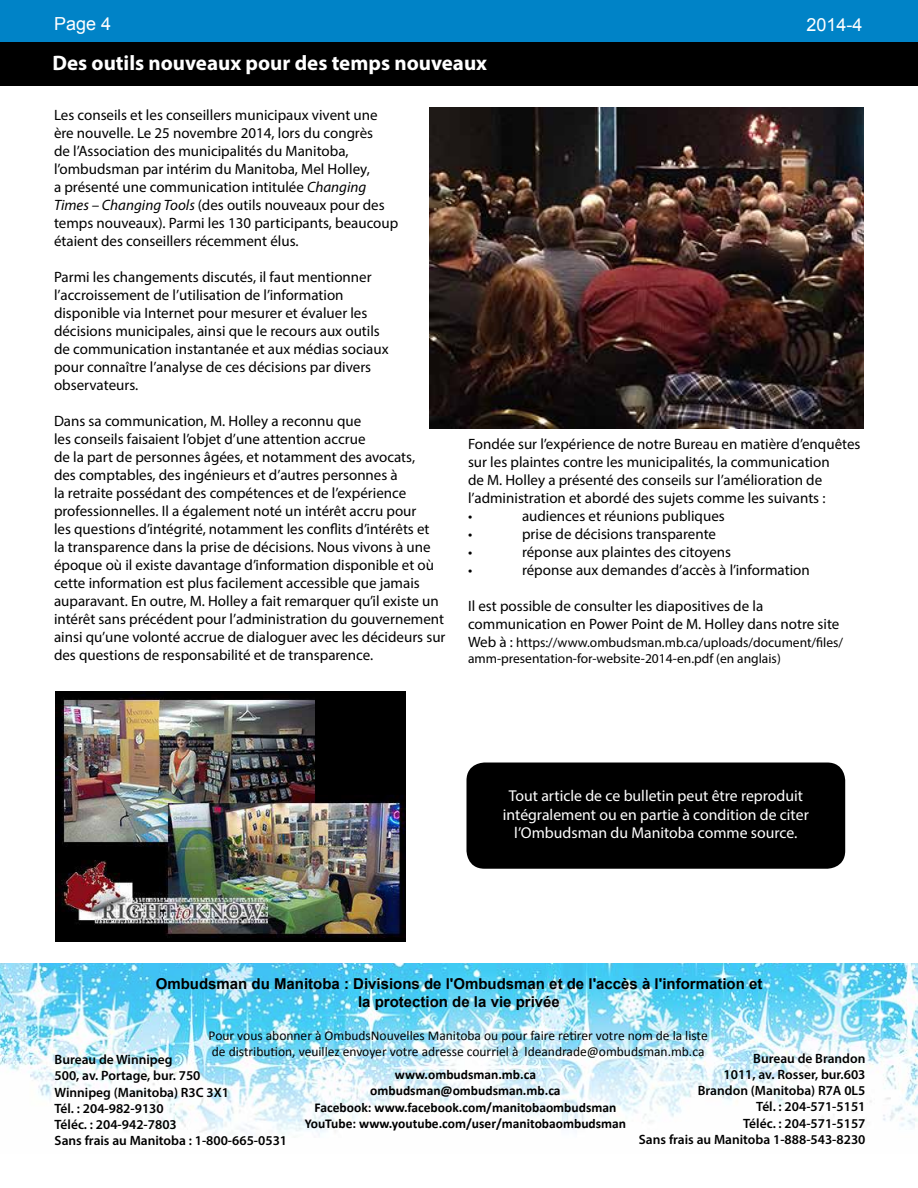
<style>
.page{position:relative;width:918px;height:1188px;background:#fff}
.page>*{position:absolute;margin:0;border:0;box-sizing:border-box;transform-origin:0 0}
.t1{font:700 21px "Myriad Pro";color:#fff}
.t2{font:18px "Arial";color:#fff}
.t3{font:15.75px/18.9px "Myriad Pro";color:#fff;text-align:center}
.t4{font:15px/18px "Myriad Pro";color:#000}
.t5{font:700 15px/18px "Arial";color:#000;text-align:center}
.t6{font:600 13.5px/16.2px "Myriad Pro";color:#000}
.t7{font:13.5px/16.2px "Calibri";color:#000}
.t8{font:700 13.5px/16.2px "Calibri";color:#000;text-align:center}
.t9{font:13.5px/16.2px "Myriad Pro";color:#000}
.s1{font-style:italic}
.s2{font-size:15px}
</style>
<div class="page">
<img style="left:0;top:964px;width:918px;height:174px">
<div style="left:0;top:42px;width:918px;height:43px;background:#000"></div>
<div style="left:0;top:0;width:918px;height:42px;background:#0083c7"></div>
<img style="left:430px;top:108px;width:434px;height:320px">
<img style="left:55px;top:691px;width:351px;height:251px">
<div style="left:466px;top:763px;width:379px;height:106px;background:#000;border-radius:18px"></div>
<p class="t2" style="left:54px;top:12px;width:59px">Page 4</p>
<p class="t2" style="left:806px;top:13px;width:58px">2014-4</p>
<h1 class="t1" style="left:52px;top:50px;width:436px">Des outils nouveaux pour des temps nouveaux</h1>
<p class="t4" style="left:54px;top:106px;width:346px">Les conseils et les conseillers municipaux vivent une ère nouvelle. Le 25 novembre 2014, lors du congrès<br>de l’Association des municipalités du Manitoba, l’ombudsman par intérim du Manitoba, Mel Holley,<br>a présenté une communication intitulée <span class="s1">Changing Times – Changing Tools</span> (des outils nouveaux pour des temps nouveaux). Parmi les 130 participants, beaucoup étaient des conseillers récemment élus.</p>
<p class="t4" style="left:54px;top:268px;width:336px">Parmi les changements discutés, il faut mentionner l’accroissement de l’utilisation de l’information disponible via Internet pour mesurer et évaluer les décisions municipales, ainsi que le recours aux outils de communication instantanée et aux médias sociaux pour connaître l’analyse de ces décisions par divers observateurs.</p>
<p class="t4" style="left:54px;top:412px;width:393px">Dans sa communication, M. Holley a reconnu que<br>les conseils faisaient l’objet d’une attention accrue<br>de la part de personnes âgées, et notamment des avocats,<br>des comptables, des ingénieurs et d’autres personnes à<br>la retraite possédant des compétences et de l’expérience professionnelles. Il a également noté un intérêt accru pour<br>les questions d’intégrité, notamment les conflits d’intérêts et<br>la transparence dans la prise de décisions. Nous vivons à une époque où il existe davantage d’information disponible et où cette information est plus facilement accessible que jamais auparavant. En outre, M. Holley a fait remarquer qu’il existe un intérêt sans précédent pour l’administration du gouvernement ainsi qu’une volonté accrue de dialoguer avec les décideurs sur des questions de responsabilité et de transparence.</p>
<p class="t4" style="left:468px;top:435px;width:394px">Fondée sur l’expérience de notre Bureau en matière d’enquêtes sur les plaintes contre les municipalités, la communication<br>de M. Holley a présenté des conseils sur l’amélioration de l’administration et abordé des sujets comme les suivants :<br>•</p>
<p class="t4" style="left:522px;top:507px;width:204px">audiences et réunions publiques</p>
<p class="t4" style="left:468px;top:525px;width:6px">•</p>
<p class="t4" style="left:522px;top:525px;width:196px">prise de décisions transparente</p>
<p class="t4" style="left:468px;top:543px;width:6px">•</p>
<p class="t4" style="left:522px;top:543px;width:211px">réponse aux plaintes des citoyens</p>
<p class="t4" style="left:468px;top:561px;width:6px">•</p>
<p class="t4" style="left:522px;top:561px;width:289px">réponse aux demandes d’accès à l’information</p>
<p class="t4" style="left:468px;top:597px;width:373px">Il est possible de consulter les diapositives de la communication en Power Point de M. Holley dans notre site</p>
<p class="t9" style="left:468px;top:634px;width:377px"><span class="s2">Web à :</span> https://www.ombudsman.mb.ca/uploads/document/files/ amm-presentation-for-website-2014-en.pdf (en anglais)</p>
<p class="t3" style="left:503px;top:786px;width:307px">Tout article de ce bulletin peut être reproduit intégralement ou en partie à condition de citer l’Ombudsman du Manitoba comme source.</p>
<p class="t5" style="left:156px;top:976px;width:608px">Ombudsman du Manitoba : Divisions de l'Ombudsman et de l'accès à l'information et la protection de la vie privée</p>
<p class="t7" style="left:209px;top:1027px;width:501px">Pour vous abonner à OmbudsNouvelles Manitoba ou pour faire retirer votre nom de la liste de distribution, veuillez envoyer votre adresse courriel à ldeandrade@ombudsman.mb.ca</p>
<p class="t6" style="left:55px;top:1051px;width:234px">Bureau de Winnipeg<br>500, av. Portage, bur. 750<br>Winnipeg (Manitoba) R3C 3X1<br>Tél. : 204-982-9130<br>Téléc. : 204-942-7803<br>Sans frais au Manitoba : 1-800-665-0531</p>
<p class="t6" style="left:639px;top:1050px;width:228px;text-align:right">Bureau de Brandon<br>1011, av. Rosser, bur.603<br>Brandon (Manitoba) R7A 0L5<br>Tél. : 204-571-5151<br>Téléc. : 204-571-5157<br>Sans frais au Manitoba 1-888-543-8230</p>
<p class="t8" style="left:305px;top:1067px;width:323px">www.ombudsman.mb.ca ombudsman@ombudsman.mb.ca<br>Facebook: www.facebook.com/manitobaombudsman YouTube: www.youtube.com/user/manitobaombudsman</p>
</div>
